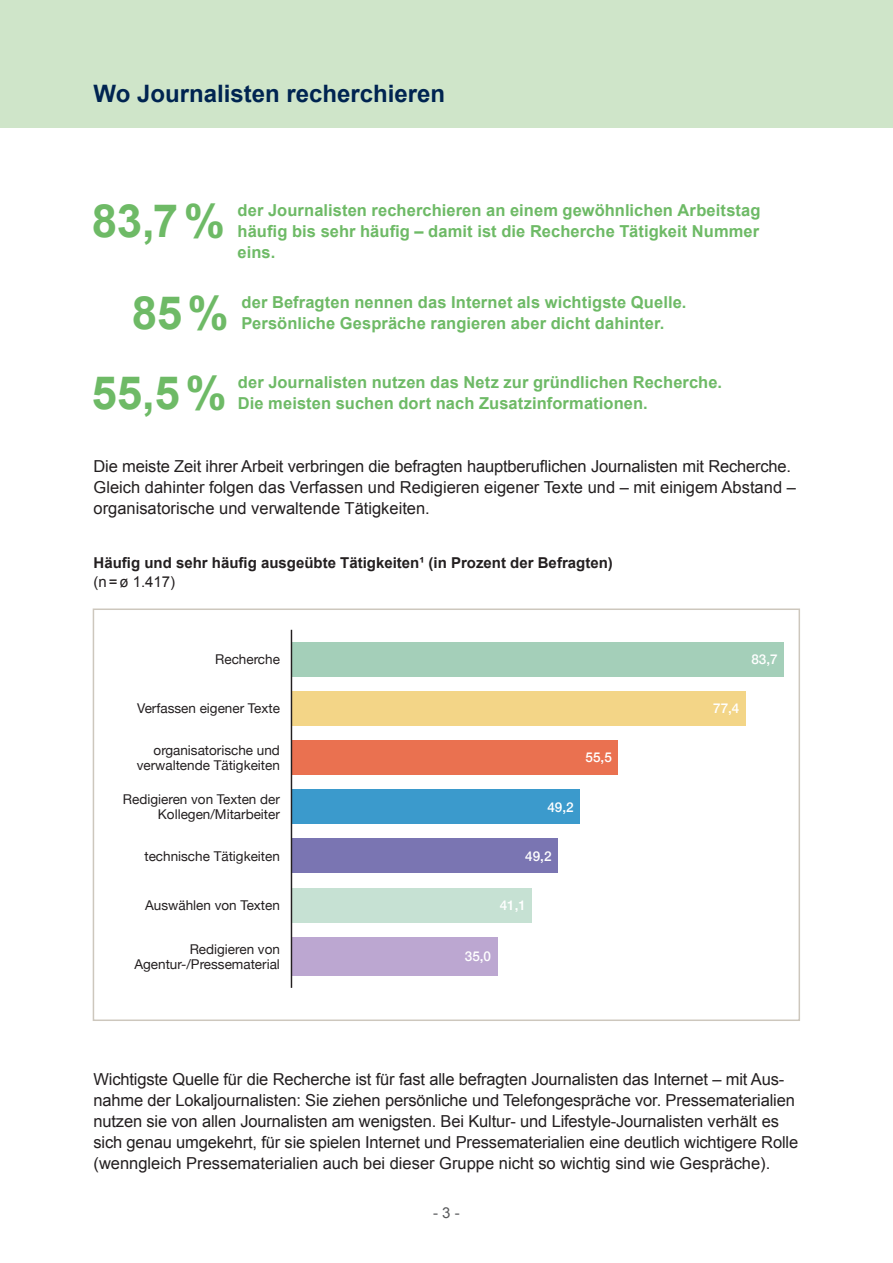
<style>
.page{position:relative;width:893px;height:1263px;background:#fff}
.page>*{position:absolute;margin:0;border:0;box-sizing:border-box;transform-origin:0 0}
.t1{font:700 45.9px "Arial";color:#6eba66}
.t2{font:700 24px "Arial";color:#002451}
.t3{font:16.5px/21px "Arial";letter-spacing:-.01em;color:#231f20}
.t4{font:700 16.5px/21px "Arial";letter-spacing:.005em;color:#6eba66}
.t5{font:700 15px "Arial";color:#231f20}
.t6{font:15px "Arial";color:#231f20}
.t7{font:15px "Arial";color:#57585a}
.t8{font:13.5px/15px "Helvetica Neue";color:#231f20;text-align:right}
.t9{font:500 13.5px "Helvetica Neue";color:#fff}
</style>
<div class="page">
<div style="left:0;top:0;width:893px;height:128px;background:#cfe5c9"></div>
<div style="left:93px;top:608px;width:707px;height:413px;border:2px solid #cdc7bd"></div>
<div style="left:291px;top:642px;width:493px;height:34px;background:#a4cfb9"></div>
<div style="left:291px;top:691px;width:455px;height:34px;background:#f3d587"></div>
<div style="left:291px;top:740px;width:327px;height:34px;background:#ea7150"></div>
<div style="left:291px;top:790px;width:289px;height:34px;background:#3b9acc"></div>
<div style="left:291px;top:839px;width:267px;height:34px;background:#7a75b2"></div>
<div style="left:291px;top:888px;width:241px;height:34px;background:#c6e1d3"></div>
<div style="left:291px;top:937px;width:206px;height:38px;background:#bca7d1"></div>
<hr style="left:291px;top:630px;width:1px;height:358px;background:#231f20">
<h2 class="t2" style="left:94px;top:78px;width:353px">Wo Journalisten recherchieren</h2>
<h1 class="t1" style="left:92px;top:190px;width:135px">83,7%</h1>
<p class="t4" style="left:238px;top:200px;width:524px;text-align:justify">der Journalisten recherchieren an einem gewöhnlichen Arbeitstag häufig bis sehr häufig – damit ist die Recherche Tätigkeit Nummer eins.</p>
<h1 class="t1" style="left:132px;top:283px;width:99px">85%</h1>
<p class="t4" style="left:241px;top:293px;width:446px">der Befragten nennen das Internet als wichtigste Quelle.<br>Persönliche Gespräche rangieren aber dicht dahinter.</p>
<h1 class="t1" style="left:92px;top:363px;width:136px">55,5%</h1>
<p class="t4" style="left:238px;top:373px;width:486px">der Journalisten nutzen das Netz zur gründlichen Recherche.<br>Die meisten suchen dort nach Zusatzinformationen.</p>
<p class="t3" style="left:94px;top:456px;width:704px">Die meiste Zeit ihrer Arbeit verbringen die befragten hauptberuflichen Journalisten mit Recherche.<br>Gleich dahinter folgen das Verfassen und Redigieren eigener Texte und – mit einigem Abstand – organisatorische und verwaltende Tätigkeiten.</p>
<p class="t5" style="left:94px;top:552px;width:521px">Häufig und sehr häufig ausgeübte Tätigkeiten¹ (in Prozent der Befragten)</p>
<p class="t6" style="left:94px;top:572px;width:83px">(n=ø 1.417)</p>
<p class="t8" style="left:215px;top:652px;width:66px">Recherche</p>
<p class="t9" style="left:751px;top:648px;width:28px">83,7</p>
<p class="t8" style="left:137px;top:702px;width:144px">Verfassen eigener Texte</p>
<p class="t9" style="left:713px;top:697px;width:28px">77,4</p>
<p class="t8" style="left:137px;top:743px;width:145px">organisatorische und verwaltende Tätigkeiten</p>
<p class="t9" style="left:586px;top:747px;width:28px">55,5</p>
<p class="t8" style="left:123px;top:792px;width:159px">Redigieren von Texten der<br>Kollegen/Mitarbeiter</p>
<p class="t9" style="left:547px;top:796px;width:28px">49,2</p>
<p class="t8" style="left:144px;top:849px;width:137px">technische Tätigkeiten</p>
<p class="t9" style="left:525px;top:845px;width:28px">49,2</p>
<p class="t8" style="left:145px;top:898px;width:136px">Auswählen von Texten</p>
<p class="t9" style="left:500px;top:894px;width:28px">41,1</p>
<p class="t8" style="left:134px;top:942px;width:147px">Redigieren von<br>Agentur-/Pressematerial</p>
<p class="t9" style="left:465px;top:945px;width:28px">35,0</p>
<p class="t3" style="left:94px;top:1069px;width:706px">Wichtigste Quelle für die Recherche ist für fast alle befragten Journalisten das Internet – mit Aus&shy;nahme der Lokaljournalisten: Sie ziehen persönliche und Telefongespräche vor. Pressematerialien nutzen sie von allen Journalisten am wenigsten. Bei Kultur- und Lifestyle-Journalisten verhält es sich genau umgekehrt, für sie spielen Internet und Pressematerialien eine deutlich wichtigere Rolle (wenngleich Pressematerialien auch bei dieser Gruppe nicht so wichtig sind wie Gespräche).</p>
<p class="t7" style="left:433px;top:1203px;width:28px">- 3 -</p>
</div>
